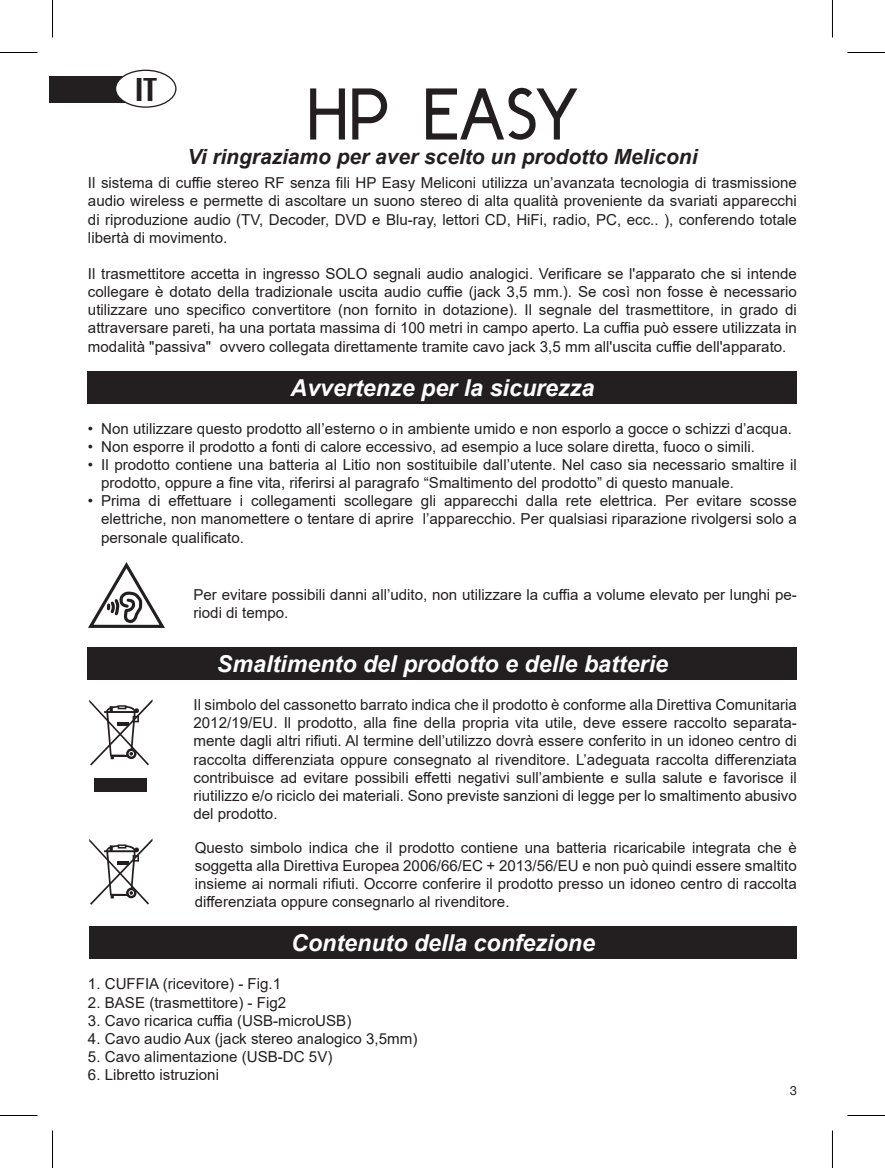
<style>
.page{position:relative;width:885px;height:1168px;background:#fff}
.page>*{position:absolute;margin:0;border:0;box-sizing:border-box;transform-origin:0 0}
.Testo_11pt{font:58px "Y2 K Neophyte";letter-spacing:.08em;color:#231f20}
.t1{font:28px "Techno";color:#231f20}
.Testo_bold-italic_10{font:italic 700 23.25px "Arial";color:#fff}
.Testo_7pt_centrato{font:italic 700 21px "Arial";color:#231f20}
.Plain_Text{font:15px/18.2px "Arial";color:#231f20;text-align:justify}
.Testo_6_5pt{font:15px/17.5px "Arial";color:#231f20}
.t2{font:12.5px "Pragmatica TT";color:#231f20}
</style>
<div class="page">
<svg style="left:310px;top:88px;width:78px;height:52px"></svg>
<svg style="left:426px;top:87px;width:152px;height:53px"></svg>
<div style="left:50px;top:77px;width:80px;height:26px;background:#231f20"></div>
<div style="left:115px;top:70px;width:61px;height:37px;background:#fff;border-radius:50%"></div>
<div style="left:115px;top:70px;width:61px;height:38px;border:1px solid #231f20;border-radius:50%"></div>
<div style="left:88px;top:647px;width:709px;height:33px;background:#231f20"></div>
<div style="left:94px;top:779px;width:53px;height:13px;background:#231f20"></div>
<svg style="left:89px;top:700px;width:63px;height:66px"></svg>
<svg style="left:89px;top:839px;width:63px;height:66px"></svg>
<div style="left:88px;top:371px;width:709px;height:32px;background:#231f20"></div>
<svg style="left:88px;top:562px;width:77px;height:66px"></svg>
<div style="left:89px;top:927px;width:708px;height:32px;background:#231f20"></div>
<hr style="left:0;top:52px;width:38px;height:1px;background:#000">
<hr style="left:847px;top:52px;width:38px;height:1px;background:#000">
<hr style="left:0;top:1115px;width:38px;height:1px;background:#000">
<hr style="left:847px;top:1115px;width:38px;height:1px;background:#000">
<hr style="left:52px;top:0;width:1px;height:38px;background:#000">
<hr style="left:52px;top:1130px;width:1px;height:38px;background:#000">
<hr style="left:832px;top:0;width:1px;height:38px;background:#000">
<hr style="left:832px;top:1130px;width:1px;height:38px;background:#000">
<p class="t1" style="left:135px;top:70px;width:24px">IT</p>
<p class="Testo_11pt" style="left:309px;top:75px;width:269px">HP EASY</p>
<p class="Testo_7pt_centrato" style="left:187px;top:142px;width:511px">Vi ringraziamo per aver scelto un prodotto Meliconi</p>
<p class="Plain_Text" style="left:88px;top:174px;width:710px">Il sistema di cuffie stereo RF senza fili HP Easy Meliconi utilizza un’avanzata tecnologia di trasmissione audio wireless e permette di ascoltare un suono stereo di alta qualità proveniente da svariati apparecchi di riproduzione audio (TV, Decoder, DVD e Blu-ray, lettori CD, HiFi, radio, PC, ecc.. ), conferendo totale libertà di movimento.</p>
<p class="Plain_Text" style="left:88px;top:265px;width:710px">Il trasmettitore accetta in ingresso SOLO segnali audio analogici. Verificare se l'apparato che si intende collegare è dotato della tradizionale uscita audio cuffie (jack 3,5 mm.). Se così non fosse è necessario utilizzare uno specifico convertitore (non fornito in dotazione). Il segnale del trasmettitore, in grado di attraversare pareti, ha una portata massima di 100 metri in campo aperto. La cuffia può essere utilizzata in modalità "passiva" ovvero collegata direttamente tramite cavo jack 3,5 mm all'uscita cuffie dell'apparato.</p>
<p class="Testo_bold-italic_10" style="left:290px;top:372px;width:305px">Avvertenze per la sicurezza</p>
<p class="Plain_Text" style="left:88px;top:419px;width:705px">• Non utilizzare questo prodotto all’esterno o in ambiente umido e non esporlo a gocce o schizzi d’acqua.</p>
<p class="Plain_Text" style="left:88px;top:437px;width:668px">• Non esporre il prodotto a fonti di calore eccessivo, ad esempio a luce solare diretta, fuoco o simili.</p>
<p class="Plain_Text" style="left:101px;top:456px;width:697px;text-indent:-13px">• Il prodotto contiene una batteria al Litio non sostituibile dall’utente. Nel caso sia necessario smaltire il prodotto, oppure a fine vita, riferirsi al paragrafo “Smaltimento del prodotto” di questo manuale.</p>
<p class="Plain_Text" style="left:101px;top:492px;width:697px;text-indent:-13px">• Prima di effettuare i collegamenti scollegare gli apparecchi dalla rete elettrica. Per evitare scosse elettriche, non manomettere o tentare di aprire l’apparecchio. Per qualsiasi riparazione rivolgersi solo a personale qualificato.</p>
<p class="Testo_6_5pt" style="left:193px;top:586px;width:605px">Per evitare possibili danni all’udito, non utilizzare la cuffia a volume elevato per lunghi pe&shy;riodi di tempo.</p>
<p class="Testo_bold-italic_10" style="left:217px;top:648px;width:452px">Smaltimento del prodotto e delle batterie</p>
<p class="Plain_Text" style="left:193px;top:696px;width:605px">Il simbolo del cassonetto barrato indica che il prodotto è conforme alla Direttiva Comunitaria 2012/19/EU. Il prodotto, alla fine della propria vita utile, deve essere raccolto separata&shy;mente dagli altri rifiuti. Al termine dell’utilizzo dovrà essere conferito in un idoneo centro di raccolta differenziata oppure consegnato al rivenditore. L’adeguata raccolta differenziata contribuisce ad evitare possibili effetti negativi sull’ambiente e sulla salute e favorisce il riutilizzo e/o riciclo dei materiali. Sono previste sanzioni di legge per lo smaltimento abusivo del prodotto.</p>
<p class="Plain_Text" style="left:195px;top:838px;width:603px">Questo simbolo indica che il prodotto contiene una batteria ricaricabile integrata che è soggetta alla Direttiva Europea 2006/66/EC + 2013/56/EU e non può quindi essere smaltito insieme ai normali rifiuti. Occorre conferire il prodotto presso un idoneo centro di raccolta differenziata oppure consegnarlo al rivenditore.</p>
<p class="Testo_bold-italic_10" style="left:291px;top:928px;width:305px">Contenuto della confezione</p>
<p class="Plain_Text" style="left:88px;top:975px;width:195px">1. CUFFIA (ricevitore) - Fig.1</p>
<p class="Plain_Text" style="left:88px;top:993px;width:200px">2. BASE (trasmettitore) - Fig2</p>
<p class="Plain_Text" style="left:88px;top:1011px;width:265px">3. Cavo ricarica cuffia (USB-microUSB)</p>
<p class="Plain_Text" style="left:88px;top:1029px;width:331px">4. Cavo audio Aux (jack stereo analogico 3,5mm)</p>
<p class="Plain_Text" style="left:88px;top:1047px;width:246px">5. Cavo alimentazione (USB-DC 5V)</p>
<p class="Plain_Text" style="left:88px;top:1066px;width:133px">6. Libretto istruzioni</p>
<p class="t2" style="left:789px;top:1083px;width:9px">3</p>
</div>
